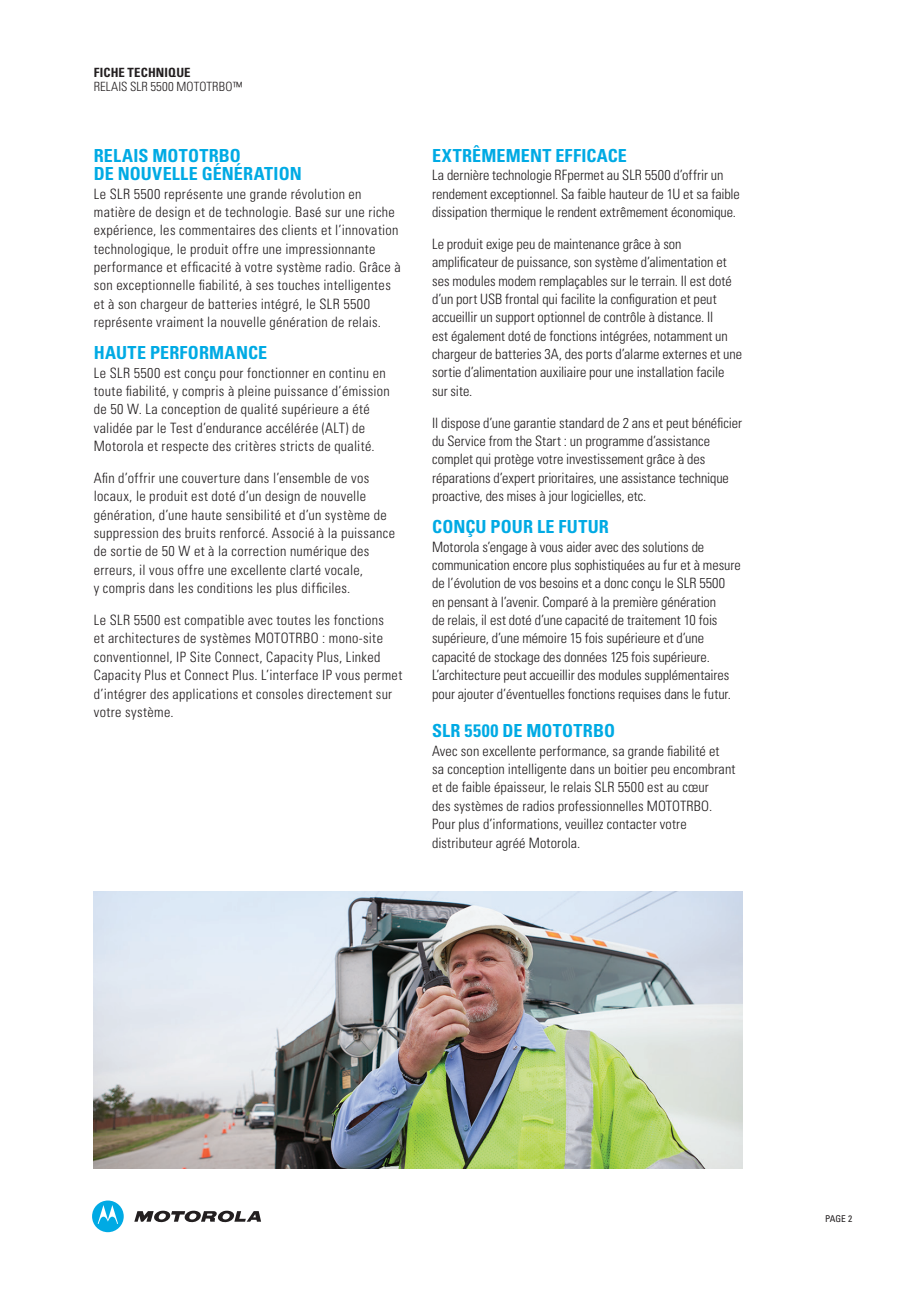
<style>
.page{position:relative;width:919px;height:1289px;background:#fff}
.page>*{position:absolute;margin:0;border:0;box-sizing:border-box;transform-origin:0 0}
.t1{font:700 condensed 18px/18.5px "Univers";letter-spacing:.01em;color:#00aae4}
.t2{font:300 condensed 14.25px/18.3px "Univers";letter-spacing:.01em;color:#231f20}
.t3{font:300 condensed 12.75px "Univers";letter-spacing:.005em;color:#231f20}
.t4{font:700 condensed 12.75px "Univers";letter-spacing:.01em;color:#231f20}
.t5{font:condensed 9.3px "Univers";color:#231f20}
</style>
<div class="page">
<svg style="left:134px;top:1210px;width:127px;height:12px"></svg>
<div style="left:92px;top:1200px;width:32px;height:32px;background:#00aae4;border-radius:50%"></div>
<svg style="left:98px;top:1205px;width:20px;height:18px"></svg>
<img style="left:94px;top:891px;width:648px;height:277px">
<p class="t4" style="left:94px;top:64px;width:98px">FICHE TECHNIQUE</p>
<p class="t3" style="left:94px;top:79px;width:150px">RELAIS SLR 5500 MOTOTRBO™</p>
<p class="t1" style="left:94px;top:146px;width:209px">RELAIS MOTOTRBO<br>DE NOUVELLE GÉNÉRATION</p>
<p class="t2" style="left:94px;top:184px;width:308px">Le SLR 5500 représente une grande révolution en matière de design et de technologie. Basé sur une riche expérience, les commentaires des clients et l’innovation technologique, le produit offre une impressionnante performance et efficacité à votre système radio. Grâce à son exceptionnelle fiabilité, à ses touches intelligentes et à son chargeur de batteries intégré, le SLR 5500 représente vraiment la nouvelle génération de relais.</p>
<p class="t1" style="left:94px;top:343px;width:175px">HAUTE PERFORMANCE</p>
<p class="t2" style="left:94px;top:363px;width:297px">Le SLR 5500 est conçu pour fonctionner en continu en toute fiabilité, y compris à pleine puissance d’émission de 50 W. La conception de qualité supérieure a été validée par le Test d’endurance accélérée (ALT) de Motorola et respecte des critères stricts de qualité.</p>
<p class="t2" style="left:94px;top:468px;width:303px">Afin d’offrir une couverture dans l’ensemble de vos locaux, le produit est doté d’un design de nouvelle génération, d’une haute sensibilité et d’un système de suppression des bruits renforcé. Associé à la puissance de sortie de 50 W et à la correction numérique des erreurs, il vous offre une excellente clarté vocale,<br>y compris dans les conditions les plus difficiles.</p>
<p class="t2" style="left:94px;top:610px;width:310px">Le SLR 5500 est compatible avec toutes les fonctions<br>et architectures de systèmes MOTOTRBO : mono-site conventionnel, IP Site Connect, Capacity Plus, Linked Capacity Plus et Connect Plus. L’interface IP vous permet d’intégrer des applications et consoles directement sur votre système.</p>
<p class="t1" style="left:432px;top:146px;width:196px">EXTRÊMEMENT EFFICACE</p>
<p class="t2" style="left:432px;top:166px;width:309px">La dernière technologie RFpermet au SLR 5500 d’offrir un rendement exceptionnel. Sa faible hauteur de 1U et sa faible dissipation thermique le rendent extrêmement économique.</p>
<p class="t2" style="left:432px;top:234px;width:311px">Le produit exige peu de maintenance grâce à son amplificateur de puissance, son système d’alimentation et ses modules modem remplaçables sur le terrain. Il est doté d’un port USB frontal qui facilite la configuration et peut accueillir un support optionnel de contrôle à distance. Il<br>est également doté de fonctions intégrées, notamment un chargeur de batteries 3A, des ports d’alarme externes et une sortie d’alimentation auxiliaire pour une installation facile sur site.</p>
<p class="t2" style="left:432px;top:413px;width:311px">Il dispose d’une garantie standard de 2 ans et peut bénéficier du Service from the Start : un programme d’assistance complet qui protège votre investissement grâce à des réparations d’expert prioritaires, une assistance technique proactive, des mises à jour logicielles, etc.</p>
<p class="t1" style="left:432px;top:517px;width:178px">CONÇU POUR LE FUTUR</p>
<p class="t2" style="left:432px;top:537px;width:310px">Motorola s’engage à vous aider avec des solutions de communication encore plus sophistiquées au fur et à mesure de l’évolution de vos besoins et a donc conçu le SLR 5500 en pensant à l’avenir. Comparé à la première génération<br>de relais, il est doté d’une capacité de traitement 10 fois supérieure, d’une mémoire 15 fois supérieure et d’une capacité de stockage des données 125 fois supérieure.<br>L’architecture peut accueillir des modules supplémentaires pour ajouter d’éventuelles fonctions requises dans le futur.</p>
<p class="t1" style="left:432px;top:721px;width:184px">SLR 5500 DE MOTOTRBO</p>
<p class="t2" style="left:432px;top:741px;width:305px">Avec son excellente performance, sa grande fiabilité et<br>sa conception intelligente dans un boitier peu encombrant et de faible épaisseur, le relais SLR 5500 est au cœur<br>des systèmes de radios professionnelles MOTOTRBO.<br>Pour plus d’informations, veuillez contacter votre distributeur agréé Motorola.</p>
<p class="t5" style="left:825px;top:1213px;width:29px">PAGE 2</p>
</div>
